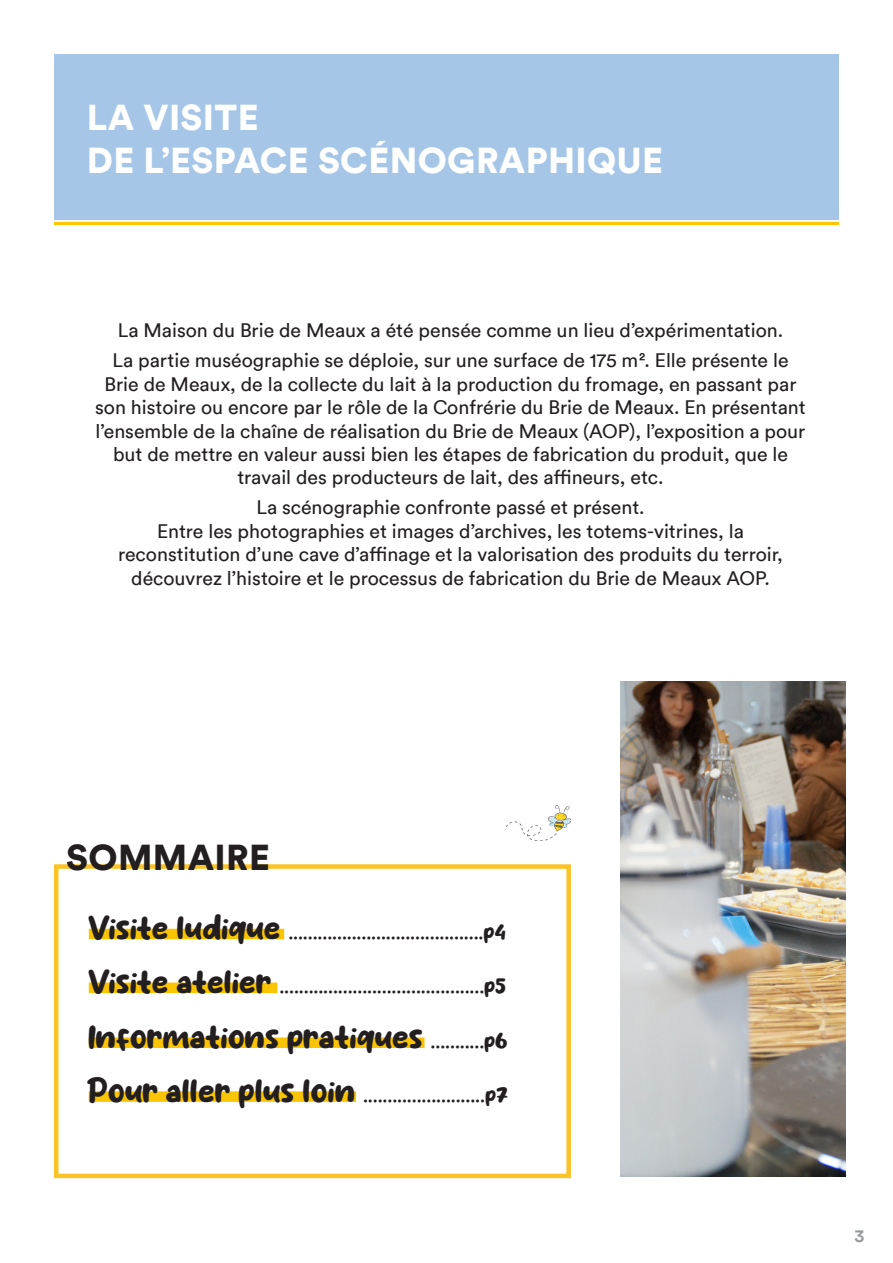
<style>
.page{position:relative;width:893px;height:1263px;background:#fff}
.page>*{position:absolute;margin:0;border:0;box-sizing:border-box;transform-origin:0 0}
.t1{font:900 36px "Circular";letter-spacing:.01em;color:#fff}
.t2{font:900 36px "Circular";letter-spacing:.01em;color:#231f20}
.t3{font:27px "Delight Coffee";color:#231f20}
.t4{font:19.5px/23.4px "Circular";color:#231f20;text-align:center}
.t5{font:18px "Delight Coffee";color:#231f20}
.t6{font:500 18px "Circular";color:#939598}
.s1{font-size:27px}
.s2{font-size:18px}
</style>
<div class="page">
<div style="left:89px;top:982px;width:188px;height:11px;background:#fac400"></div>
<div style="left:89px;top:929px;width:195px;height:10px;background:#fac400"></div>
<div style="left:54px;top:54px;width:785px;height:165px;background:#a6c6e8"></div>
<hr style="left:54px;top:222px;width:785px;height:3px;background:#fcc600">
<div style="left:89px;top:1037px;width:335px;height:11px;background:#fac400"></div>
<div style="left:89px;top:1091px;width:267px;height:11px;background:#fac400"></div>
<div style="left:54px;top:864px;width:517px;height:314px;border:4px solid #fbc325"></div>
<img style="left:621px;top:681px;width:224px;height:495px">
<img style="left:505px;top:805px;width:66px;height:36px">
<p class="t1" style="left:87px;top:93px;width:173px">LA VISITE</p>
<p class="t1" style="left:87px;top:136px;width:578px">DE L’ESPACE SCÉNOGRAPHIQUE</p>
<p class="t4" style="left:118px;top:319px;width:667px">La Maison du Brie de Meaux a été pensée comme un lieu d’expérimentation.</p>
<p class="t4" style="left:95px;top:349px;width:712px">La partie muséographie se déploie, sur une surface de 175 m². Elle présente le Brie de Meaux, de la collecte du lait à la production du fromage, en passant par son histoire ou encore par le rôle de la Confrérie du Brie de Meaux. En présentant l’ensemble de la chaîne de réalisation du Brie de Meaux (AOP), l’exposition a pour but de mettre en valeur aussi bien les étapes de fabrication du produit, que le travail des producteurs de lait, des affineurs, etc.</p>
<p class="t4" style="left:256px;top:496px;width:390px">La scénographie confronte passé et présent.</p>
<p class="t4" style="left:118px;top:519px;width:666px">Entre les photographies et images d’archives, les totems-vitrines, la reconstitution d’une cave d’affinage et la valorisation des produits du terroir, découvrez l’histoire et le processus de fabrication du Brie de Meaux AOP.</p>
<p class="t2" style="left:66px;top:833px;width:205px">SOMMAIRE</p>
<p class="t5" style="left:88px;top:922px;width:419px"><span class="s1">Visite ludique</span> ........................................p4</p>
<p class="t5" style="left:88px;top:976px;width:419px"><span class="s1">Visite atelier</span> ..........................................p5</p>
<p class="t3" style="left:88px;top:1022px;width:421px">Informations pratiques <span class="s2">...........p6</span></p>
<p class="t5" style="left:88px;top:1085px;width:421px"><span class="s1">Pour aller plus loin</span> .........................p7</p>
<p class="t6" style="left:854px;top:1224px;width:11px">3</p>
</div>
